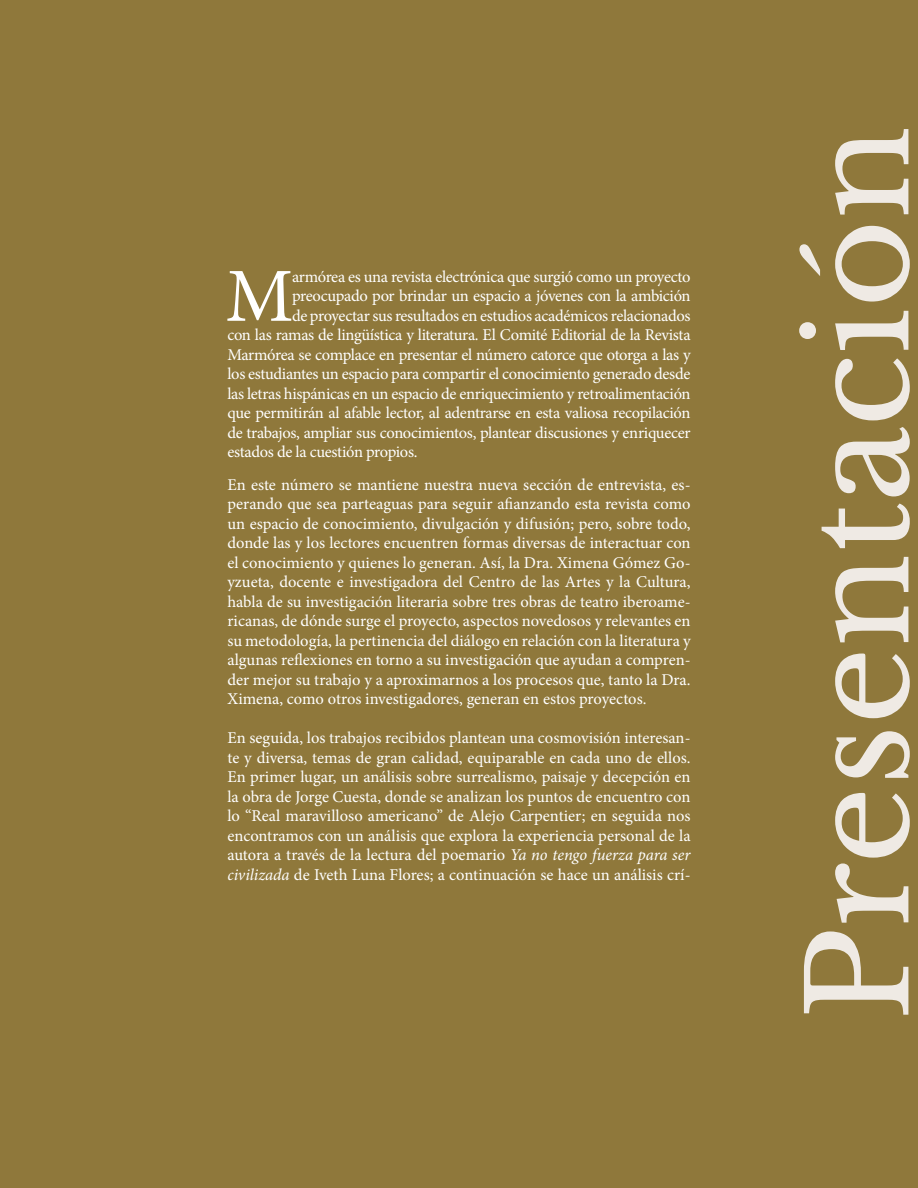
<style>
.page{position:relative;width:918px;height:1188px;background:#8f783b}
.page>*{position:absolute;margin:0;border:0;box-sizing:border-box;transform-origin:0 0}
.t1{font:135.75px "Libre Baskerville";color:#efeae4}
.CAPITULAR{font:76.5px "Minion Pro";color:#fff}
.CAPITULAR-2{font:16.5px/19.5px "Minion Pro";letter-spacing:-.02em;color:#fff;text-align:justify}
.s1{font-style:italic}
</style>
<div class="page">
<p class="CAPITULAR" style="left:225px;top:245px;width:70px">M</p>
<p class="CAPITULAR-2" style="left:292px;top:267px;width:400px">armórea es una revista electrónica que surgió como un proyecto</p>
<p class="CAPITULAR-2" style="left:292px;top:286px;width:400px">preocupado por brindar un espacio a jóvenes con la ambición</p>
<p class="CAPITULAR-2" style="left:292px;top:306px;width:400px">de proyectar sus resultados en estudios académicos relacionados</p>
<p class="CAPITULAR-2" style="left:227px;top:325px;width:465px">con las ramas de lingüística y literatura. El Comité Editorial de la Revista</p>
<p class="CAPITULAR-2" style="left:227px;top:345px;width:465px">Marmórea se complace en presentar el número catorce que otorga a las y</p>
<p class="CAPITULAR-2" style="left:227px;top:364px;width:465px">los estudiantes un espacio para compartir el conocimiento generado desde</p>
<p class="CAPITULAR-2" style="left:227px;top:384px;width:465px">las letras hispánicas en un espacio de enriquecimiento y retroalimentación</p>
<p class="CAPITULAR-2" style="left:227px;top:403px;width:465px">que permitirán al afable lector, al adentrarse en esta valiosa recopilación</p>
<p class="CAPITULAR-2" style="left:227px;top:423px;width:465px">de trabajos, ampliar sus conocimientos, plantear discusiones y enriquecer</p>
<p class="CAPITULAR-2" style="left:227px;top:442px;width:192px">estados de la cuestión propios.</p>
<p class="CAPITULAR-2" style="left:227px;top:475px;width:465px">En este número se mantiene nuestra nueva sección de entrevista, es&shy;perando que sea parteaguas para seguir afianzando esta revista como un espacio de conocimiento, divulgación y difusión; pero, sobre todo, donde las y los lectores encuentren formas diversas de interactuar con el conocimiento y quienes lo generan. Así, la Dra. Ximena Gómez Go&shy;yzueta, docente e investigadora del Centro de las Artes y la Cultura, habla de su investigación literaria sobre tres obras de teatro iberoame&shy;ricanas, de dónde surge el proyecto, aspectos novedosos y relevantes en su metodología, la pertinencia del diálogo en relación con la literatura y algunas reflexiones en torno a su investigación que ayudan a compren&shy;der mejor su trabajo y a aproximarnos a los procesos que, tanto la Dra.<br>Ximena, como otros investigadores, generan en estos proyectos.</p>
<p class="CAPITULAR-2" style="left:227px;top:728px;width:465px">En seguida, los trabajos recibidos plantean una cosmovisión interesan&shy;te y diversa, temas de gran calidad, equiparable en cada uno de ellos.<br>En primer lugar, un análisis sobre surrealismo, paisaje y decepción en la obra de Jorge Cuesta, donde se analizan los puntos de encuentro con lo “Real maravilloso americano” de Alejo Carpentier; en seguida nos encontramos con un análisis que explora la experiencia personal de la autora a través de la lectura del poemario <span class="s1">Ya no tengo fuerza para ser civilizada</span> de Iveth Luna Flores; a continuación se hace un análisis crí-</p>
<p class="t1" style="left:777px;top:1021px;width:896px;rotate:-90deg">Presentación</p>
</div>
